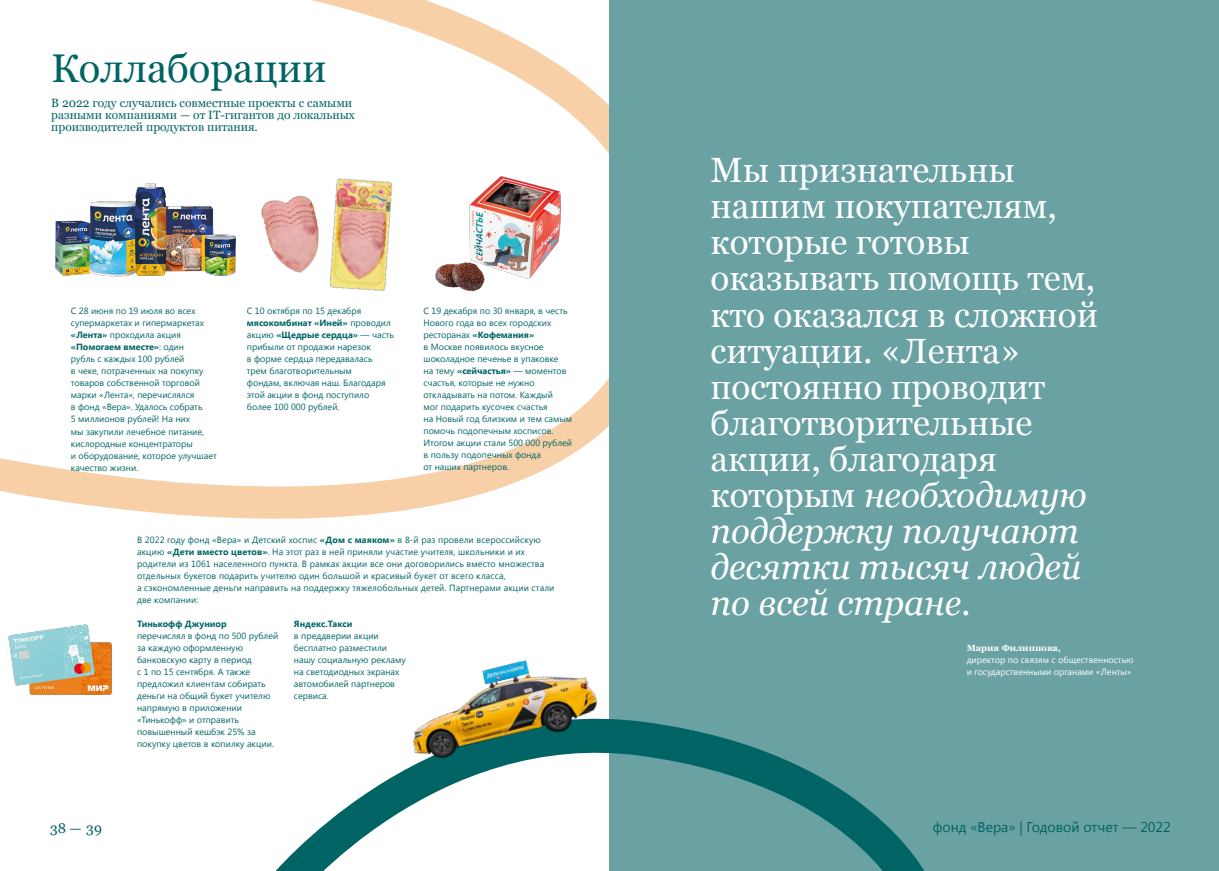
<style>
.page{position:relative;width:1219px;height:871px;background:#fff}
.page>*{position:absolute;margin:0;border:0;box-sizing:border-box;transform-origin:0 0}
.t1{font:40px "Georgia";color:#006464}
.t2{font:35px/36px "Georgia";color:#fff}
.t3{font:14.1px "Segoe UI";color:#006465}
.t4{font:14px "Georgia";color:#006465}
.t5{font:12px/12px "Georgia";color:#006465}
.t6{font:9px/12px "Segoe UI";color:#006465}
.t7{font:9px/12px "Segoe UI";color:#fff}
.t8{font:700 9px "Segoe UI";color:#006465}
.t9{font:700 9px "Georgia";color:#fff}
.s1{font-weight:700}
.s2{font-size:14.1px}
.s3{font-style:italic}
</style>
<div class="page">
<svg style="left:0;top:0;width:610px;height:622px"></svg>
<div style="left:610px;top:0;width:609px;height:870px;background:#6aa1a3"></div>
<img style="left:5px;top:619px;width:113px;height:76px">
<img style="left:44px;top:171px;width:189px;height:117px">
<img style="left:432px;top:171px;width:135px;height:124px">
<img style="left:356px;top:170px;width:53px;height:131px">
<img style="left:233px;top:169px;width:123px;height:144px">
<svg style="left:276px;top:719px;width:648px;height:151px"></svg>
<img style="left:388px;top:634px;width:229px;height:136px">
<img style="left:482px;top:660px;width:47px;height:24px">
<h1 class="t1" style="left:51px;top:39px;width:277px">Коллаборации</h1>
<h3 class="t5" style="left:51px;top:96px;width:305px">В 2022 году случались совместные проекты с самыми разными компаниями ----— от IT-гигантов до локальных производителей продуктов питания.</h3>
<p class="t6" style="left:71px;top:305px;width:147px">С 28 июня по 19 июля во всех супермаркетах и гипермаркетах <span class="s1">«Лента»</span> проходила акция <span class="s1">«Помогаем вместе»</span>: один<br>рубль с каждых 100 рублей<br>в чеке, потраченных на покупку товаров собственной торговой марки «Лента», перечислялся<br>в фонд «Вера». Удалось собрать<br>5 миллионов рублей! На них<br>мы закупили лечебное питание, кислородные концентраторы<br>и оборудование, которое улучшает качество жизни.</p>
<p class="t6" style="left:247px;top:305px;width:149px">С 10 октября по 15 декабря <span class="s1">мясокомбинат «Иней»</span> проводил акцию <span class="s1">«Щедрые сердца»</span> — часть прибыли от продажи нарезок<br>в форме сердца передавалась трем благотворительным<br>фондам, включая наш. Благодаря этой акции в фонд поступило более 100 000 рублей.</p>
<p class="t6" style="left:423px;top:304px;width:150px">С 19 декабря по 30 января, в честь<br>Нового года во всех городских ресторанах <span class="s1">«Кофемания»<br></span>в Москве появилось вкусное шоколадное печенье в упаковке<br>на тему <span class="s1">«сейчастья»</span> — моментов счастья, которые не нужно откладывать на потом. Каждый<br>мог подарить кусочек счастья<br>на Новый год близким и тем самым помочь подопечным хосписов.<br>Итогом акции стали 500 000 рублей в пользу подопечных фонда<br>от наших партнеров.</p>
<h3 class="t4" style="left:50px;top:818px;width:53px">38 <span class="s2">—</span> 39</h3>
<p class="t6" style="left:137px;top:533px;width:419px">В 2022 году фонд «Вера» и Детский хоспис <span class="s1">«Дом с маяком»</span> в 8-й раз провели всероссийскую акцию <span class="s1">«Дети вместо цветов»</span>. На этот раз в ней приняли участие учителя, школьники и их родители из 1061 населенного пункта. В рамках акции все они договорились вместо множества отдельных букетов подарить учителю один большой и красивый букет от всего класса,<br>а сэкономленные деньги направить на поддержку тяжелобольных детей. Партнерами акции стали две компании:</p>
<p class="t8" style="left:294px;top:617px;width:60px">Яндекс.Такси</p>
<p class="t6" style="left:294px;top:629px;width:113px">в преддверии акции бесплатно разместили нашу социальную рекламу на светодиодных экранах автомобилей партнеров сервиса.</p>
<p class="t8" style="left:137px;top:617px;width:91px">Тинькофф Джуниор</p>
<p class="t6" style="left:137px;top:629px;width:143px">перечислял в фонд по 500 рублей за каждую оформленную банковскую карту в период<br>с 1 по 15 сентября. А также предложил клиентам собирать деньги на общий букет учителю напрямую в приложении «Тинькофф» и отправить повышенный кешбэк 25% за покупку цветов в копилку акции.</p>
<p class="t2" style="left:710px;top:151px;width:389px">Мы признательны нашим покупателям, которые готовы оказывать помощь тем, кто оказался в сложной ситуации. «Лента» постоянно проводит благотворительные акции, благодаря которым <span class="s3">необходимую поддержку получают десятки тысяч людей по всей стране.</span></p>
<p class="t9" style="left:967px;top:640px;width:96px">Мария Филиппова,</p>
<p class="t7" style="left:967px;top:653px;width:168px">директор по связям с общественностью и государственными органами «Ленты»</p>
<h3 class="t3" style="left:933px;top:817px;width:239px">фонд «Вера» | Годовой отчет — 2022</h3>
</div>
